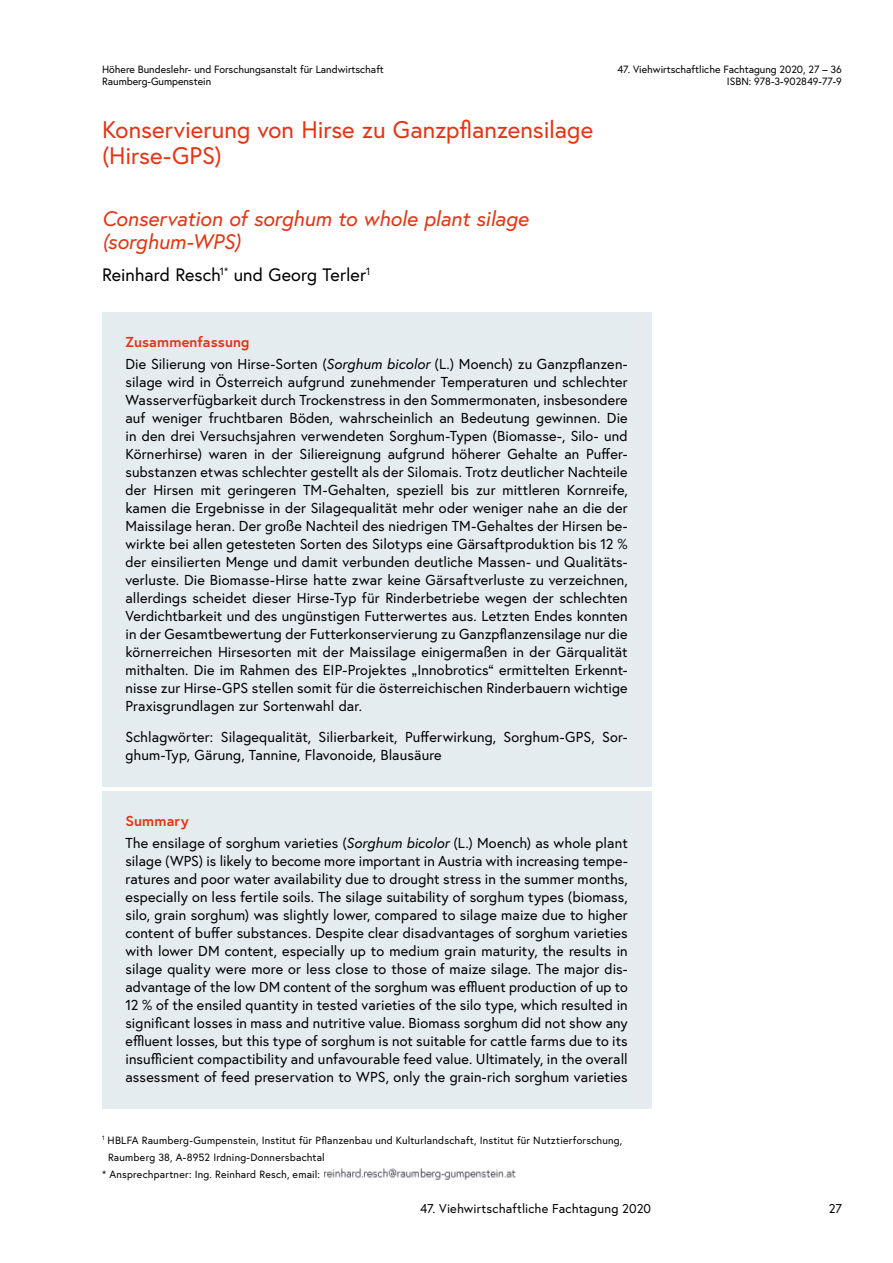
<style>
.page{position:relative;width:893px;height:1263px;background:#fff}
.page>*{position:absolute;margin:0;border:0;box-sizing:border-box;transform-origin:0 0}
.t1{font:24px/26.4px "Europa Austria";color:#e53413}
.t2{font:italic 21px/23.1px "Europa Austria";letter-spacing:-.005em;color:#e53413}
.t3{font:18px "Europa Austria";color:#000}
.t4{font:14.4px/18px "Europa Austria";letter-spacing:.01em;color:#000}
.t5{font:12.75px "Europa Austria";letter-spacing:.01em;color:#000}
.t6{font:10.5px/12.6px "Europa Austria";letter-spacing:.01em;color:#000;text-align:right}
.s1{font-weight:700;color:#e53413}
.s2{font-style:italic}
</style>
<div class="page">
<div style="left:102px;top:313px;width:549px;height:61px;background:#e5ecf0"></div>
<div style="left:102px;top:335px;width:549px;height:403px;background:#e5ecf0"></div>
<div style="left:102px;top:708px;width:549px;height:79px;background:#e5ecf0"></div>
<div style="left:102px;top:791px;width:549px;height:62px;background:#e5ecf0"></div>
<div style="left:102px;top:814px;width:549px;height:295px;background:#e5ecf0"></div>
<img style="left:324px;top:1168px;width:192px;height:12px">
<p class="t6" style="left:102px;top:63px;width:283px;text-align:left">Höhere Bundeslehr- und Forschungsanstalt für Landwirtschaft<br>Raumberg-Gumpenstein</p>
<h1 class="t1" style="left:102px;top:116px;width:493px">Konservierung von Hirse zu Ganzpflanzensilage (Hirse-GPS)</h1>
<h2 class="t2" style="left:102px;top:206px;width:428px">Conservation of sorghum to whole plant silage (sorghum-WPS)</h2>
<p class="t3" style="left:102px;top:263px;width:270px">Reinhard Resch<sup>1*</sup> und Georg Terler<sup>1</sup></p>
<p class="t6" style="left:617px;top:63px;width:226px">47. Viehwirtschaftliche Fachtagung 2020, 27 – 36<br>ISBN: 978-3-902849-77-9</p>
<p class="t4" style="left:125px;top:331px;width:504px;line-height:22.2px"><span class="s1">Zusammenfassung<br></span>Die Silierung von Hirse-Sorten (<span class="s2">Sorghum bicolor</span> (L.) Moench) zu Ganzpflanzen-</p>
<p class="t4" style="left:125px;top:373px;width:504px;text-align:justify">silage wird in Österreich aufgrund zunehmender Temperaturen und schlechter Wasserverfügbarkeit durch Trockenstress in den Sommermonaten, insbesondere auf weniger fruchtbaren Böden, wahrscheinlich an Bedeutung gewinnen. Die in den drei Versuchsjahren verwendeten Sorghum-Typen (Biomasse-, Silo- und Körnerhirse) waren in der Siliereignung aufgrund höherer Gehalte an Puffer&shy;substanzen etwas schlechter gestellt als der Silomais. Trotz deutlicher Nachteile der Hirsen mit geringeren TM-Gehalten, speziell bis zur mittleren Kornreife, kamen die Ergebnisse in der Silagequalität mehr oder weniger nahe an die der Maissilage heran. Der große Nachteil des niedrigen TM-Gehaltes der Hirsen be&shy;wirkte bei allen getesteten Sorten des Silotyps eine Gärsaftproduktion bis 12 % der einsilierten Menge und damit verbunden deutliche Massen- und Qualitäts&shy;verluste. Die Biomasse-Hirse hatte zwar keine Gärsaftverluste zu verzeichnen, allerdings scheidet dieser Hirse-Typ für Rinderbetriebe wegen der schlechten Verdichtbarkeit und des ungünstigen Futterwertes aus. Letzten Endes konnten in der Gesamtbewertung der Futterkonservierung zu Ganzpflanzensilage nur die körnerreichen Hirsesorten mit der Maissilage einigermaßen in der Gärqualität mithalten. Die im Rahmen des EIP-Projektes „Innobrotics“ ermittelten Erkennt&shy;nisse zur Hirse-GPS stellen somit für die österreichischen Rinderbauern wichtige Praxisgrundlagen zur Sortenwahl dar.</p>
<p class="t4" style="left:125px;top:728px;width:504px">Schlagwörter: Silagequalität, Silierbarkeit, Pufferwirkung, Sorghum-GPS, Sor&shy;ghum-Typ, Gärung, Tannine, Flavonoide, Blausäure</p>
<p class="t4" style="left:125px;top:810px;width:504px;line-height:22.2px"><span class="s1">Summary<br></span>The ensilage of sorghum varieties (<span class="s2">Sorghum bicolor</span> (L.) Moench) as whole plant</p>
<p class="t4" style="left:125px;top:852px;width:504px;text-align:justify">silage (WPS) is likely to become more important in Austria with increasing tempe&shy;ratures and poor water availability due to drought stress in the summer months, especially on less fertile soils. The silage suitability of sorghum types (biomass, silo, grain sorghum) was slightly lower, compared to silage maize due to higher content of buffer substances. Despite clear disadvantages of sorghum varieties with lower DM content, especially up to medium grain maturity, the results in silage quality were more or less close to those of maize silage. The major dis&shy;advantage of the low DM content of the sorghum was effluent production of up to 12 % of the ensiled quantity in tested varieties of the silo type, which resulted in significant losses in mass and nutritive value. Biomass sorghum did not show any effluent losses, but this type of sorghum is not suitable for cattle farms due to its insufficient compactibility and unfavourable feed value. Ultimately, in the overall assessment of feed preservation to WPS, only the grain-rich sorghum varieties</p>
<p class="t6" style="left:102px;top:1133px;width:522px"><sup>1</sup> HBLFA Raumberg-Gumpenstein, Institut für Pflanzenbau und Kulturlandschaft, Institut für Nutztierforschung,</p>
<p class="t6" style="left:108px;top:1151px;width:218px">Raumberg 38, A-8952 Irdning-Donnersbachtal</p>
<p class="t6" style="left:102px;top:1168px;width:219px">* Ansprechpartner: Ing. Reinhard Resch, email:</p>
<p class="t5" style="left:420px;top:1200px;width:232px">47. Viehwirtschaftliche Fachtagung 2020</p>
<p class="t5" style="left:829px;top:1200px;width:15px">27</p>
</div>
